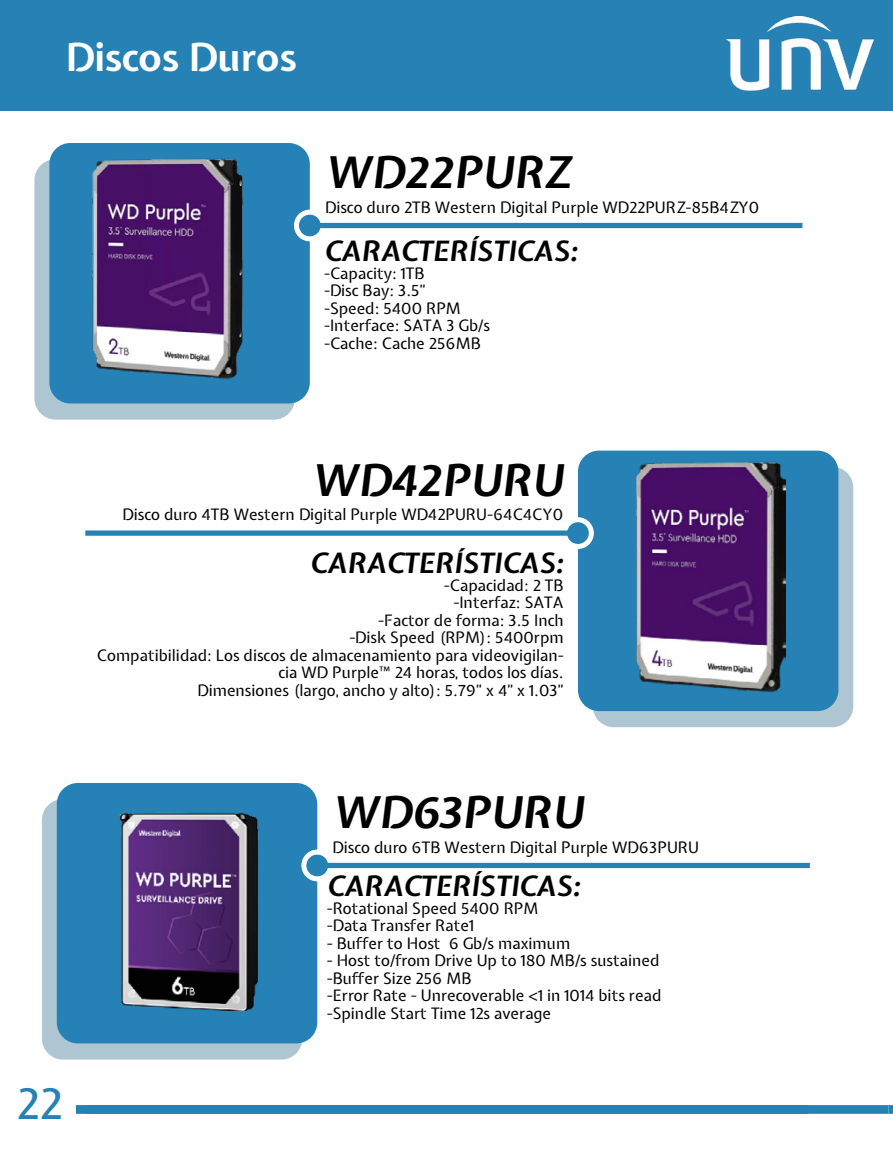
<style>
.page{position:relative;width:893px;height:1158px;background:#fff}
.page>*{position:absolute;margin:0;border:0;box-sizing:border-box;transform-origin:0 0}
.t1{font:italic 700 43.75px "Expletus Sans";color:#000}
.t2{font:500 43.75px "Expletus Sans";color:#2682b6}
.t3{font:700 38.5px "Expletus Sans";color:#fff}
.t4{font:italic 700 28px "Expletus Sans";color:#000}
.t5{font:15.75px/17.5px "Expletus Sans";color:#000}
</style>
<div class="page">
<div style="left:76px;top:1105px;width:812px;height:9px;background:#2681b5"></div>
<div style="left:0;top:0;width:893px;height:110px;background:#2681b5"></div>
<div style="left:34px;top:159px;width:261px;height:261px;background:#aec5d2;border-radius:21px"></div>
<div style="left:49px;top:143px;width:261px;height:260px;background:#2682b6;border-radius:21px"></div>
<img style="left:49px;top:143px;width:194px;height:251px">
<div style="left:294px;top:210px;width:32px;height:31px;background:#fff;border-radius:50%"></div>
<div style="left:299px;top:215px;width:22px;height:21px;background:#2681b5;border-radius:50%"></div>
<div style="left:310px;top:223px;width:492px;height:5px;background:#2681b5"></div>
<div style="left:593px;top:467px;width:260px;height:260px;background:linear-gradient(to right,#acc4d2,#acc4d2);border-radius:21px"></div>
<div style="left:578px;top:451px;width:260px;height:260px;background:#2681b5;border-radius:21px"></div>
<img style="left:636px;top:461px;width:149px;height:232px">
<div style="left:562px;top:517px;width:32px;height:32px;background:#fff;border-radius:50%"></div>
<div style="left:567px;top:522px;width:22px;height:22px;background:#2682b6;border-radius:50%"></div>
<div style="left:85px;top:530px;width:493px;height:6px;background:#2681b5"></div>
<div style="left:42px;top:799px;width:260px;height:260px;background:#aec5d2;border-radius:21px"></div>
<div style="left:57px;top:783px;width:260px;height:260px;background:#2682b6;border-radius:21px"></div>
<img style="left:119px;top:813px;width:140px;height:197px">
<svg style="left:301px;top:849px;width:32px;height:32px"></svg>
<div style="left:306px;top:854px;width:22px;height:22px;background:#2681b5;border-radius:50%"></div>
<div style="left:317px;top:863px;width:493px;height:5px;background:#2681b5"></div>
<div style="left:888px;top:1105px;width:5px;height:9px;background:#2681b5"></div>
<h2 class="t3" style="left:66px;top:37px;width:232px">Discos Duros</h2>
<h1 class="t1" style="left:325px;top:149px;width:247px">WD22PURZ</h1>
<p class="t5" style="left:325px;top:199px;width:436px">Disco duro 2TB Western Digital Purple WD22PURZ-85B4ZY0</p>
<h3 class="t4" style="left:324px;top:236px;width:255px">CARACTERÍSTICAS:</h3>
<p class="t5" style="left:324px;top:265px;width:167px">-Capacity: 1TB<br>-Disc Bay: 3.5”<br>-Speed: 5400 RPM -Interface: SATA 3 Gb/s -Cache: Cache 256MB</p>
<h1 class="t1" style="left:312px;top:456px;width:253px">WD42PURU</h1>
<p class="t5" style="left:123px;top:507px;width:442px">Disco duro 4TB Western Digital Purple WD42PURU-64C4CY0</p>
<h3 class="t4" style="left:310px;top:548px;width:255px">CARACTERÍSTICAS:</h3>
<p class="t5" style="left:97px;top:577px;width:468px;text-align:right">-Capacidad: 2 TB<br>-Interfaz: SATA<br>-Factor de forma: 3.5 Inch<br>-Disk Speed (RPM): 5400rpm<br>Compatibilidad: Los discos de almacenamiento para videovigilan&shy;cia WD Purple™ 24 horas, todos los días.<br>Dimensiones (largo, ancho y alto): 5.79” x 4” x 1.03”</p>
<h1 class="t2" style="left:17px;top:1079px;width:48px">22</h1>
<h1 class="t1" style="left:333px;top:789px;width:253px">WD63PURU</h1>
<p class="t5" style="left:333px;top:839px;width:368px">Disco duro 6TB Western Digital Purple WD63PURU</p>
<h3 class="t4" style="left:327px;top:871px;width:255px">CARACTERÍSTICAS:</h3>
<p class="t5" style="left:327px;top:900px;width:213px">-Rotational Speed 5400 RPM -Data Transfer Rate1</p>
<p class="t5" style="left:327px;top:935px;width:245px">- Buffer to Host 6 Gb/s maximum</p>
<p class="t5" style="left:327px;top:952px;width:336px">- Host to/from Drive Up to 180 MB/s sustained -Buffer Size 256 MB<br>-Error Rate - Unrecoverable &lt;1 in 1014 bits read -Spindle Start Time 12s average</p>
</div>
